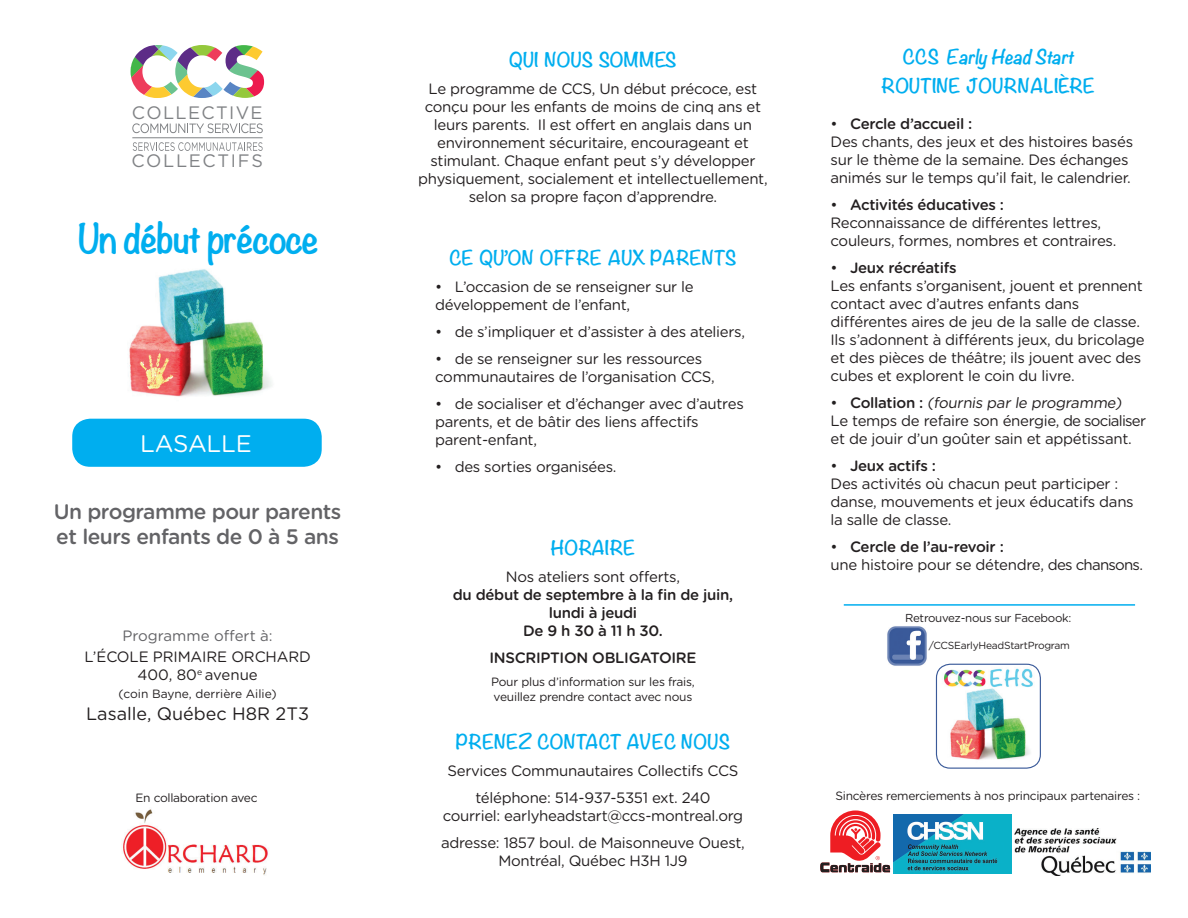
<style>
.page{position:relative;width:1188px;height:918px;background:#fff}
.page>*{position:absolute;margin:0;border:0;box-sizing:border-box;transform-origin:0 0}
.t1{font:700 36px "Noteworthy";letter-spacing:-.05em;color:#00aeef}
.t2{font:24px "Gotham Rounded";letter-spacing:-.01em;color:#fff}
.t3{font:500 21px/25.2px "Gotham Rounded";letter-spacing:-.025em;color:#636366}
.t4{font:700 18px/28.5px "Noteworthy";letter-spacing:-.01em;color:#00aeef;text-align:center}
.t5{font:18px "Gotham";letter-spacing:.085em;color:#808285}
.t6{font:18px "Gotham Rounded";color:#231f20}
.t7{font:15px/18px "Gotham Rounded";letter-spacing:-.02em;color:#231f20}
.t8{font:500 15px/18px "Gotham Rounded";letter-spacing:-.02em;color:#231f20;text-align:center}
.t9{font:15px "Gotham Rounded";color:#636366}
.t10{font:12px/14.4px "Gotham Rounded";letter-spacing:-.025em;color:#231f20}
.t11{font:12px "Gotham Rounded";color:#231f20}
.t12{font:11.55px "Gotham Rounded";letter-spacing:-.025em;color:#231f20}
.t13{font:10.2px "Gotham Rounded";letter-spacing:-.025em;color:#231f20}
.s1{font-style:italic}
.s2{font-weight:500}
</style>
<div class="page">
<img style="left:123px;top:809px;width:145px;height:66px">
<svg style="left:130px;top:45px;width:134px;height:53px"></svg>
<svg style="left:132px;top:123px;width:131px;height:10px"></svg>
<hr style="left:132px;top:137px;width:131px;height:1px;background:#808285">
<svg style="left:133px;top:142px;width:130px;height:9px"></svg>
<div style="left:72px;top:419px;width:250px;height:48px;background:#00aeef;border-radius:18px"></div>
<img style="left:129px;top:269px;width:143px;height:128px">
<svg style="left:820px;top:810px;width:70px;height:63px"></svg>
<img style="left:1014px;top:829px;width:137px;height:47px">
<img style="left:893px;top:814px;width:118px;height:60px">
<hr style="left:844px;top:604px;width:291px;height:2px;background:#00aeef">
<img style="left:936px;top:664px;width:104px;height:104px">
<div style="left:936px;top:664px;width:105px;height:105px;border:1px solid #3a5a99;border-radius:14px"></div>
<img style="left:887px;top:626px;width:40px;height:40px">
<p class="t5" style="left:132px;top:103px;width:132px">COLLECTIVE</p>
<p class="t5" style="left:131px;top:151px;width:133px">COLLECTIFS</p>
<h1 class="t1" style="left:78px;top:207px;width:242px">Un début précoce</h1>
<h2 class="t2" style="left:140px;top:427px;width:113px">LASALLE</h2>
<h3 class="t3" style="left:54px;top:498px;width:289px">Un programme pour parents et leurs enfants de 0 à 5 ans</h3>
<p class="t9" style="left:122px;top:625px;width:152px">Programme offert à:</p>
<p class="t7" style="left:84px;top:647px;width:228px;text-align:center">L’ÉCOLE PRIMAIRE ORCHARD<br>400, 80<sup>e</sup> avenue</p>
<p class="t11" style="left:119px;top:685px;width:159px">(coin Bayne, derrière Ailie)</p>
<p class="t6" style="left:86px;top:701px;width:224px">Lasalle, Québec H8R 2T3</p>
<p class="t10" style="left:136px;top:790px;width:124px">En collaboration avec</p>
<p class="t4" style="left:509px;top:45px;width:169px">QUI NOUS SOMMES</p>
<p class="t7" style="left:418px;top:79px;width:351px;text-align:center">Le programme de CCS, Un début précoce, est conçu pour les enfants de moins de cinq ans et leurs parents. Il est offert en anglais dans un environnement sécuritaire, encourageant et stimulant. Chaque enfant peut s’y développer physiquement, socialement et intellectuellement, selon sa propre façon d’apprendre.</p>
<p class="t4" style="left:449px;top:243px;width:289px">CE QU’ON OFFRE AUX PARENTS</p>
<p class="t7" style="left:435px;top:277px;width:260px">• L’occasion de se renseigner sur le développement de l’enfant,</p>
<p class="t7" style="left:435px;top:322px;width:311px">• de s’impliquer et d’assister à des ateliers,</p>
<p class="t7" style="left:435px;top:349px;width:281px">• de se renseigner sur les ressources communautaires de l’organisation CCS,</p>
<p class="t7" style="left:435px;top:394px;width:310px">• de socialiser et d’échanger avec d’autres parents, et de bâtir des liens affectifs parent-enfant,</p>
<p class="t7" style="left:435px;top:457px;width:183px">• des sorties organisées.</p>
<p class="t4" style="left:550px;top:533px;width:87px">HORAIRE</p>
<p class="t7" style="left:506px;top:567px;width:176px">Nos ateliers sont offerts,</p>
<p class="t8" style="left:453px;top:585px;width:282px">du début de septembre à la fin de juin, lundi à jeudi<br>De 9 h 30 à 11 h 30.</p>
<p class="t8" style="left:489px;top:648px;width:209px">INSCRIPTION OBLIGATOIRE</p>
<p class="t10" style="left:491px;top:674px;width:205px">Pour plus d’information sur les frais, veuillez prendre contact avec nous</p>
<p class="t4" style="left:456px;top:727px;width:276px">PRENEZ CONTACT AVEC NOUS</p>
<p class="t7" style="left:447px;top:757px;width:293px;line-height:27px;text-align:center">Services Communautaires Collectifs CCS téléphone: 514-937-5351 ext. 240</p>
<p class="t7" style="left:441px;top:802px;width:305px;line-height:27px">courriel: earlyheadstart@ccs-montreal.org adresse: 1857 boul. de Maisonneuve Ouest,</p>
<p class="t7" style="left:498px;top:851px;width:191px">Montréal, Québec H3H 1J9</p>
<p class="t4" style="left:881px;top:42px;width:216px">C C S <span class="s1">EarlyHeadStart<br></span>ROUTINE JOURNALIÈRE</p>
<p class="t7" style="left:831px;top:114px;width:304px">• <span class="s2">Cercle d’accueil :<br></span>Des chants, des jeux et des histoires basés sur le thème de la semaine. Des échanges animés sur le temps qu’il fait, le calendrier.</p>
<p class="t7" style="left:831px;top:195px;width:287px">• <span class="s2">Activités éducatives :<br></span>Reconnaissance de différentes lettres, couleurs, formes, nombres et contraires.</p>
<p class="t7" style="left:831px;top:258px;width:316px">• <span class="s2">Jeux récréatifs<br></span>Les enfants s’organisent, jouent et prennent contact avec d’autres enfants dans différentes aires de jeu de la salle de classe.<br>Ils s’adonnent à différents jeux, du bricolage et des pièces de théâtre; ils jouent avec des cubes et explorent le coin du livre.</p>
<p class="t7" style="left:831px;top:393px;width:317px">• <span class="s2">Co l l ati o n :</span> (fournis par le programme)<br>Le temps de refaire son énergie, de socialiser et de jouir d’un goûter sain et appétissant.</p>
<p class="t7" style="left:831px;top:456px;width:305px">• <span class="s2">Jeux actifs :<br></span>Des activités où chacun peut participer : danse, mouvements et jeux éducatifs dans la salle de classe.</p>
<p class="t7" style="left:831px;top:537px;width:314px">• <span class="s2">Cercle de l’au-revoir :<br></span>une histoire pour se détendre, des chansons.</p>
<p class="t12" style="left:905px;top:610px;width:168px">Retrouvez-nous sur Facebook:</p>
<p class="t13" style="left:929px;top:639px;width:143px">/CCSEarlyHeadStartProgram</p>
<p class="t10" style="left:836px;top:788px;width:306px">Sincères remerciements à nos principaux partenaires :</p>
</div>
